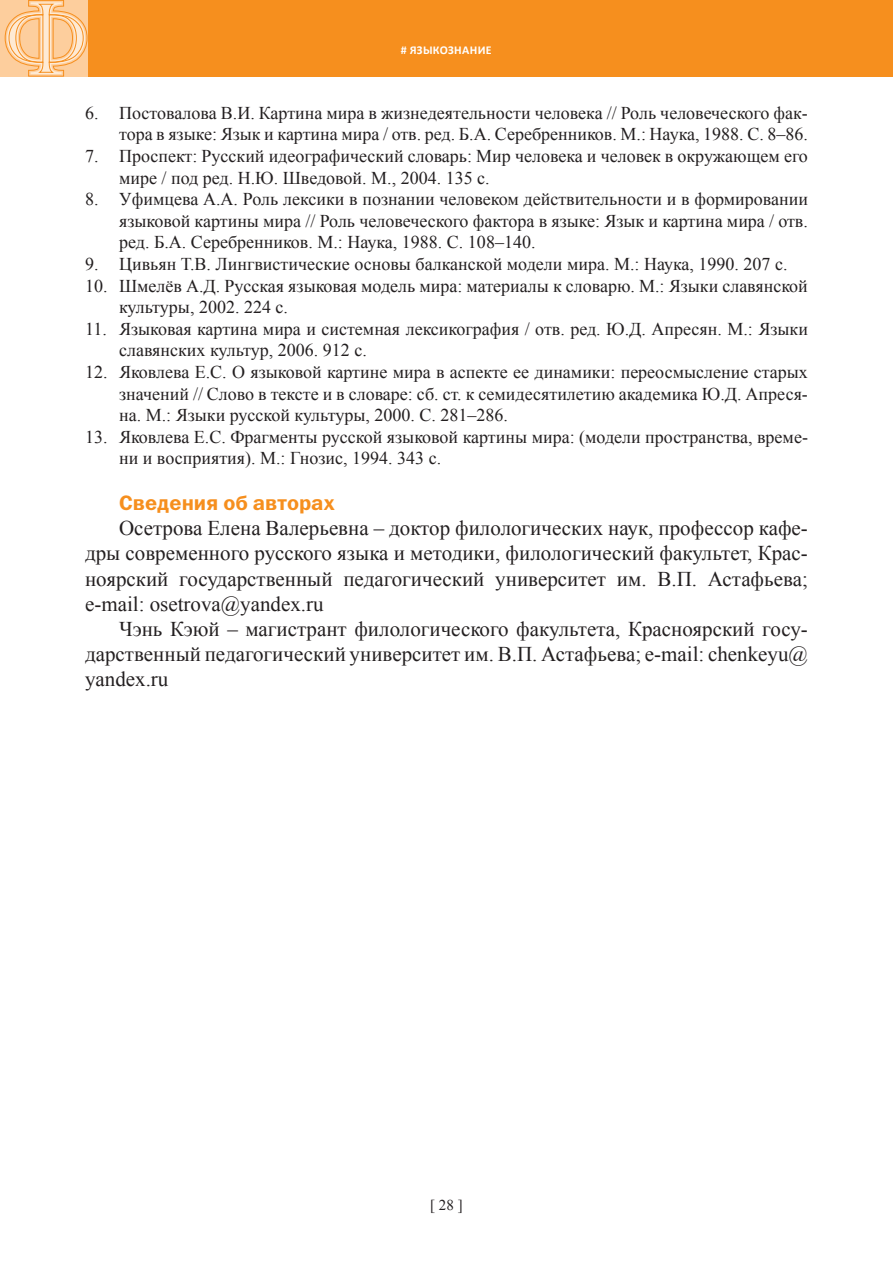
<style>
.page{position:relative;width:893px;height:1263px;background:#fff}
.page>*{position:absolute;margin:0;border:0;box-sizing:border-box;transform-origin:0 0}
.t1{font:21px/25.2px "Times New Roman";color:#231f20;text-align:justify}
.t2{font:21px "ez Franklin Goth Demi";color:#f68f1e}
.t3{font:18px/21.6px "Times New Roman";color:#231f20}
.t4{font:15px "Times New Roman";color:#231f20}
.t5{font:700 12px "Calibri";letter-spacing:.03em;color:#fff}
</style>
<div class="page">
<div style="left:0;top:0;width:893px;height:77px;background:#f68f1e"></div>
<div style="left:0;top:0;width:88px;height:77px;background:#fdce9d"></div>
<svg style="left:4px;top:0;width:84px;height:77px"></svg>
<p class="t5" style="left:401px;top:43px;width:92px"># ЯЗЫКОЗНАНИЕ</p>
<p class="t3" style="left:85px;top:102px;width:724px;text-align:right">6. Постовалова В.И. Картина мира в жизнедеятельности человека // Роль человеческого фак&shy;тора в языке: Язык и картина мира / отв. ред. Б.А. Серебренников. М.: Наука, 1988. С. 8–86.</p>
<p class="t3" style="left:119px;top:145px;width:690px;text-indent:-34px">7. Проспект: Русский идеографический словарь: Мир человека и человек в окружающем его мире / под ред. Н.Ю. Шведовой. М., 2004. 135 с.</p>
<p class="t3" style="left:119px;top:188px;width:690px;text-align:justify;text-indent:-34px">8. Уфимцева А.А. Роль лексики в познании человеком действительности и в формировании языковой картины мира // Роль человеческого фактора в языке: Язык и картина мира / отв. ред. Б.А. Серебренников. М.: Наука, 1988. С. 108–140.</p>
<p class="t3" style="left:85px;top:253px;width:704px">9. Цивьян Т.В. Лингвистические основы балканской модели мира. М.: Наука, 1990. 207 с.</p>
<p class="t3" style="left:119px;top:274px;width:690px;text-indent:-34px">10. Шмелёв А.Д. Русская языковая модель мира: материалы к словарю. М.: Языки славянской культуры, 2002. 224 с.</p>
<p class="t3" style="left:119px;top:318px;width:690px;text-indent:-34px">11. Языковая картина мира и системная лексикография / отв. ред. Ю.Д. Апресян. М.: Языки славянских культур, 2006. 912 с.</p>
<p class="t3" style="left:119px;top:361px;width:690px;text-align:justify;text-indent:-34px">12. Яковлева Е.С. О языковой картине мира в аспекте ее динамики: переосмысление старых значений // Слово в тексте и в словаре: сб. ст. к семидесятилетию академика Ю.Д. Апреся&shy;на. М.: Языки русской культуры, 2000. С. 281–286.</p>
<p class="t3" style="left:119px;top:426px;width:690px;text-indent:-34px">13. Яковлева Е.С. Фрагменты русской языковой картины мира: (модели пространства, време&shy;ни и восприятия). М.: Гнозис, 1994. 343 с.</p>
<p class="t2" style="left:119px;top:491px;width:217px">Сведения об авторах</p>
<p class="t1" style="left:85px;top:515px;width:724px;text-indent:34px">Осетрова Елена Валерьевна – доктор филологических наук, профессор кафе&shy;дры современного русского языка и методики, филологический факультет, Крас&shy;ноярский государственный педагогический университет им. В.П. Астафьева; e-mail: osetrova@yandex.ru</p>
<p class="t1" style="left:85px;top:616px;width:724px;text-indent:34px">Чэнь Кэюй – магистрант филологического факультета, Красноярский госу&shy;дарственный педагогический университет им. В.П. Астафьева; e-mail: chenkeyu@ yandex.ru</p>
<p class="t4" style="left:430px;top:1194px;width:34px">[ 28 ]</p>
</div>
